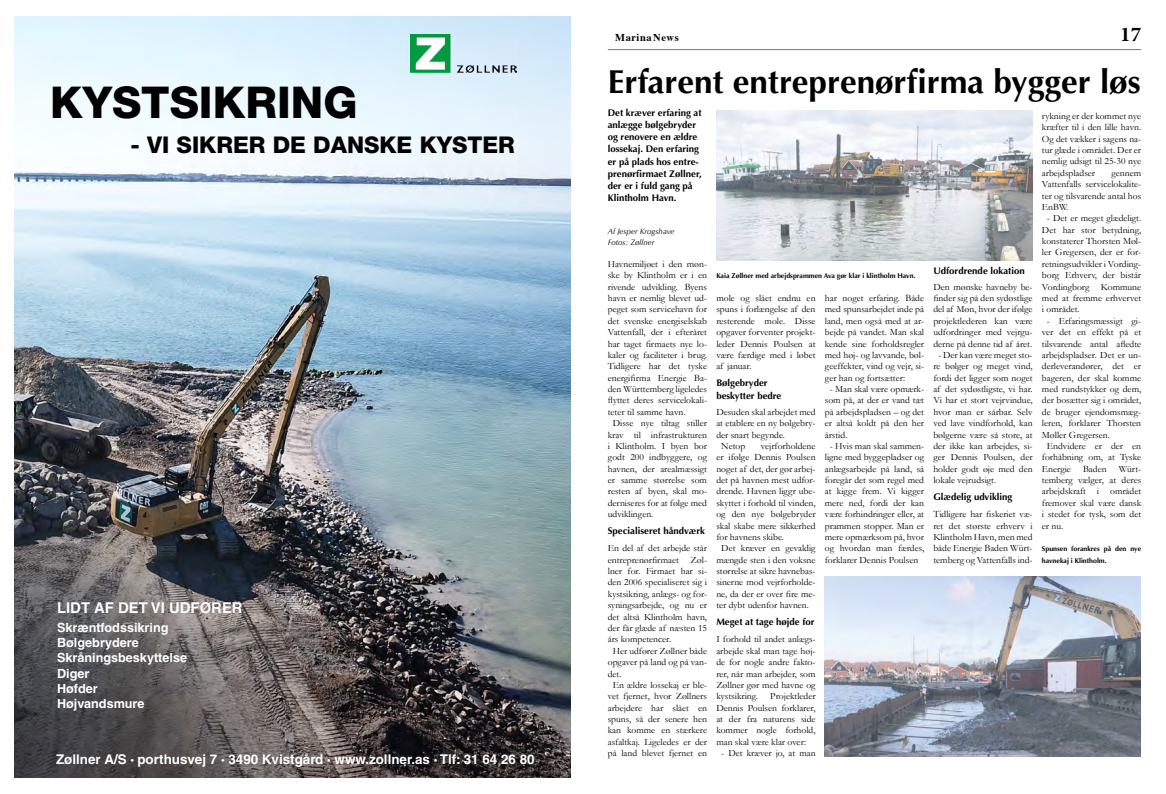
<style>
.page{position:relative;width:1166px;height:794px;background:#fff}
.page>*{position:absolute;margin:0;border:0;box-sizing:border-box;transform-origin:0 0}
.t1{font:800 43.93px "Helvetica Neue";color:#000}
.Overskrift__2_linier{font:700 33.25px "Optima";color:#000}
.t2{font:800 23.1px "Helvetica Neue";color:#000}
.t3{font:700 21px "Minion Pro";color:#000}
.t4{font:700 14.88px "Helvetica";color:#fff}
.t5{font:700 13.39px "Helvetica";color:#fff}
.t6{font:700 12.6px/15.1px "Helvetica";color:#fff}
.t7{font:700 10.5px "Times";letter-spacing:.05em;color:#000}
.Brødtekst{font:9.62px/11.4px "Garamond";color:#000;text-align:justify}
.Brødtekst__første_af{font:9.62px/11.4px "Garamond";color:#000;text-align:justify}
.Overskrift__2_linier-2{font:700 9.62px/12.2px "Optima";color:#000}
.Underoverskrift{font:700 9.62px/12.2px "Optima";color:#000}
.Forfatter__foto{font:italic 7.88px/11.4px "Optima";color:#000}
.Billedtekst{font:700 7px/11.4px "Optima";color:#000}
.s1{font-family:"Helvetica Neue";font-weight:100;font-stretch:condensed;font-size:7.44px}
</style>
<div class="page">
<hr style="left:608px;top:49px;width:533px;height:1px;background:#d1524d">
<img style="left:716px;top:110px;width:316px;height:150px">
<img style="left:825px;top:576px;width:316px;height:180px">
<img style="left:15px;top:16px;width:555px;height:762px">
<img style="left:410px;top:34px;width:106px;height:38px">
<p class="t1" style="left:50px;top:76px;width:309px">KYSTSIKRING</p>
<p class="t2" style="left:131px;top:131px;width:386px">- VI SIKRER DE DANSKE KYSTER</p>
<p class="t4" style="left:57px;top:599px;width:187px">LIDT AF DET VI UDFØRER</p>
<p class="t6" style="left:57px;top:620px;width:132px">Skræntfodssikring<br>Bølgebrydere<br>Skråningsbeskyttelse<br>Diger<br>Høfder<br>Højvandsmure</p>
<p class="t5" style="left:56px;top:751px;width:480px">Zøllner A/S <span class="s1">•</span> porthusvej 7 <span class="s1">•</span> 3490 Kvistgård <span class="s1">•</span> www.zollner.as <span class="s1">•</span> Tlf: 31 64 26 80</p>
<p class="t7" style="left:615px;top:27px;width:65px">MarinaNews</p>
<h3 class="t3" style="left:1120px;top:19px;width:22px">17</h3>
<p class="Overskrift__2_linier" style="left:608px;top:62px;width:534px">Erfarent entreprenørfirma bygger løs</p>
<p class="Overskrift__2_linier-2" style="left:608px;top:106px;width:95px">Det kræver erfaring at anlægge bølgebryder og renovere en ældre lossekaj. Den erfaring er på plads hos entre&shy;prenørfirmaet Zøllner, der er i fuld gang på<br>Klintholm Havn.</p>
<p class="Forfatter__foto" style="left:608px;top:225px;width:68px">Af Jesper Krogshave<br>Fotos: Zøllner</p>
<p class="Brødtekst__første_af" style="left:608px;top:258px;width:101px">Havnemiljøet i den møn&shy;ske by Klintholm er i en rivende udvikling. Byens havn er nemlig blevet ud&shy;peget som servicehavn for det svenske energiselskab Vattenfall, der i efteråret har taget firmaets nye lo&shy;kaler og faciliteter i brug.<br>Tidligere har det tyske energifirma Energie Ba&shy;den Württemberg ligeledes flyttet deres servicelokali&shy;teter til samme havn.</p>
<p class="Brødtekst" style="left:608px;top:417px;width:101px;text-indent:5px">Disse nye tiltag stiller krav til infrastrukturen i Klintholm. I byen bor godt 200 indbyggere, og havnen, der arealmæssigt er samme størrelse som resten af byen, skal mo&shy;derniseres for at følge med udviklingen.</p>
<p class="Underoverskrift" style="left:608px;top:525px;width:99px">Specialiseret håndværk</p>
<p class="Brødtekst__første_af" style="left:608px;top:542px;width:101px">En del af det arbejde står entreprenørfirmaet Zøl&shy;lner for. Firmaet har si&shy;den 2006 specialiseret sig i kystsikring, anlægs- og for&shy;syningsarbejde, og nu er det altså Klintholm havn, der får glæde af næsten 15 års kompetencer.</p>
<p class="Brødtekst" style="left:608px;top:645px;width:101px;text-indent:5px">Her udfører Zøllner både opgaver på land og på van&shy;det.</p>
<p class="Brødtekst" style="left:608px;top:679px;width:101px;text-align:center">En ældre lossekaj er ble&shy;vet fjernet, hvor Zøllners arbejdere har slået en spuns, så der senere hen kan komme en stærkere asfaltkaj. Ligeledes er der på land blevet fjernet en</p>
<p class="Billedtekst" style="left:716px;top:270px;width:201px">Kaia Zøllner med arbejdsprammen Ava gør klar i klintholm Havn.</p>
<p class="Brødtekst" style="left:716px;top:292px;width:101px">mole og slået endnu en spuns i forlængelse af den resterende mole. Disse opgaver forventer projekt&shy;leder Dennis Poulsen at være færdige med i løbet af januar.</p>
<p class="Underoverskrift" style="left:716px;top:377px;width:67px">Bølgebryder beskytter bedre</p>
<p class="Brødtekst__første_af" style="left:716px;top:406px;width:101px">Desuden skal arbejdet med at etablere en ny bølgebry&shy;der snart begynde.</p>
<p class="Brødtekst" style="left:721px;top:440px;width:26px">Netop</p>
<p class="Brødtekst" style="left:716px;top:440px;width:101px;text-indent:44px">vejrforholdene er ifølge Dennis Poulsen noget af det, der gør arbej&shy;det på havnen mest udfor&shy;drende. Havnen liggr ube&shy;skyttet i forhold til vinden, og den nye bølgebryder skal skabe mere sikkerhed for havnens skibe.</p>
<p class="Brødtekst" style="left:716px;top:542px;width:101px;text-indent:5px">Det kræver en gevaldig mængde sten i den voksne størrelse at sikre havnebas&shy;sinerne mod vejrforholde&shy;ne, da der er over fire me&shy;ter dybt udenfor havnen.</p>
<p class="Underoverskrift" style="left:716px;top:616px;width:100px">Meget at tage højde for</p>
<p class="Brødtekst__første_af" style="left:716px;top:633px;width:101px">I forhold til andet anlægs&shy;arbejde skal man tage høj&shy;de for nogle andre fakto&shy;rer, når man arbejder, som Zøllner gør med havne og kystsikring.</p>
<p class="Brødtekst__første_af" style="left:716px;top:690px;width:101px;text-indent:54px">Projektleder Dennis Poulsen forklarer, at der fra naturens side kommer nogle forhold, man skal være klar over:</p>
<p class="Brødtekst" style="left:721px;top:747px;width:96px">- Det kræver jo, at man</p>
<p class="Brødtekst" style="left:825px;top:292px;width:101px">har noget erfaring. Både med spunsarbejdet inde på land, men også med at ar&shy;bejde på vandet. Man skal kende sine forholdsregler med høj- og lavvande, bøl&shy;geeffekter, vind og vejr, si&shy;ger han og fortsætter:</p>
<p class="Brødtekst" style="left:825px;top:383px;width:101px;text-indent:5px">- Man skal være opmærk&shy;som på, at der er vand tæt på arbejdspladsen – og det er altså koldt på den her årstid.</p>
<p class="Brødtekst" style="left:825px;top:440px;width:101px;text-indent:5px">- Hvis man skal sammen&shy;ligne med byggepladser og anlægsarbejde på land, så foregår det som regel med at kigge frem. Vi kigger mere ned, fordi der kan være forhindringer eller, at prammen stopper. Man er mere opmærksom på, hvor og hvordan man færdes, forklarer Dennis Poulsen</p>
<p class="Underoverskrift" style="left:933px;top:265px;width:93px">Udfordrende lokation</p>
<p class="Brødtekst__første_af" style="left:933px;top:281px;width:101px">Den mønske havneby be&shy;finder sig på den sydøstlige del af Møn, hvor der ifølge projektlederen kan være udfordringer med vejrgu&shy;derne på denne tid af året.</p>
<p class="Brødtekst" style="left:933px;top:349px;width:101px;text-indent:5px">- Der kan være meget sto&shy;re bølger og meget vind, fordi det ligger som noget af det sydøstligste, vi har.<br>Vi har et stort vejrvindue, hvor man er sårbar. Selv ved lave vindforhold, kan bølgerne være så store, at der ikke kan arbejdes, si&shy;ger Dennis Poulsen, der holder godt øje med den lokale vejrudsigt.</p>
<p class="Underoverskrift" style="left:933px;top:491px;width:80px">Glædelig udvikling</p>
<p class="Brødtekst__første_af" style="left:933px;top:508px;width:101px">Tidligere har fiskeriet væ&shy;ret det største erhverv i Klintholm Havn, men med både Energie Baden Würt&shy;temberg og Vattenfalls ind-</p>
<p class="Brødtekst__første_af" style="left:1042px;top:110px;width:101px">rykning er der kommet nye kræfter til i den lille havn.<br>Og det vækker i sagens na&shy;tur glæde i området. Der er nemlig udsigt til 25-30 nye arbejdspladser</p>
<p class="Brødtekst__første_af" style="left:1042px;top:167px;width:101px;text-indent:69px">gennem Vattenfalls servicelokalite&shy;ter og tilsvarende antal hos EnBW.</p>
<p class="Brødtekst" style="left:1042px;top:212px;width:101px;text-indent:5px">- Det er meget glædeligt.<br>Det har stor betydning, konstaterer Thorsten Møl&shy;ler Gregersen, der er for&shy;retningsudvikler i Vording&shy;borg Erhverv, der bistår Vordingborg Kommune med at fremme erhvervet i området.</p>
<p class="Brødtekst" style="left:1042px;top:315px;width:101px;text-indent:5px">- Erfaringsmæssigt gi&shy;ver det en effekt på et tilsvarende antal afledte arbejdspladser. Det er un&shy;derleverandører, det er bageren, der skal komme med rundstykker og dem, der bosætter sig i området, de bruger ejendomsmæg&shy;leren, forklarer Thorsten Møller Gregersen.</p>
<p class="Brødtekst" style="left:1042px;top:440px;width:101px;text-indent:5px">Endvidere er der en forhåbning om, at Tyske Energie</p>
<p class="Brødtekst" style="left:1083px;top:463px;width:25px">Baden</p>
<p class="Brødtekst" style="left:1042px;top:463px;width:101px;text-indent:77px">Würt&shy;temberg vælger, at deres arbejdskraft i området fremover skal være dansk i stedet for tysk, som det er nu.</p>
<p class="Billedtekst" style="left:1042px;top:543px;width:101px">Spunsen forankres på den nye havnekaj i Klintholm.</p>
</div>
